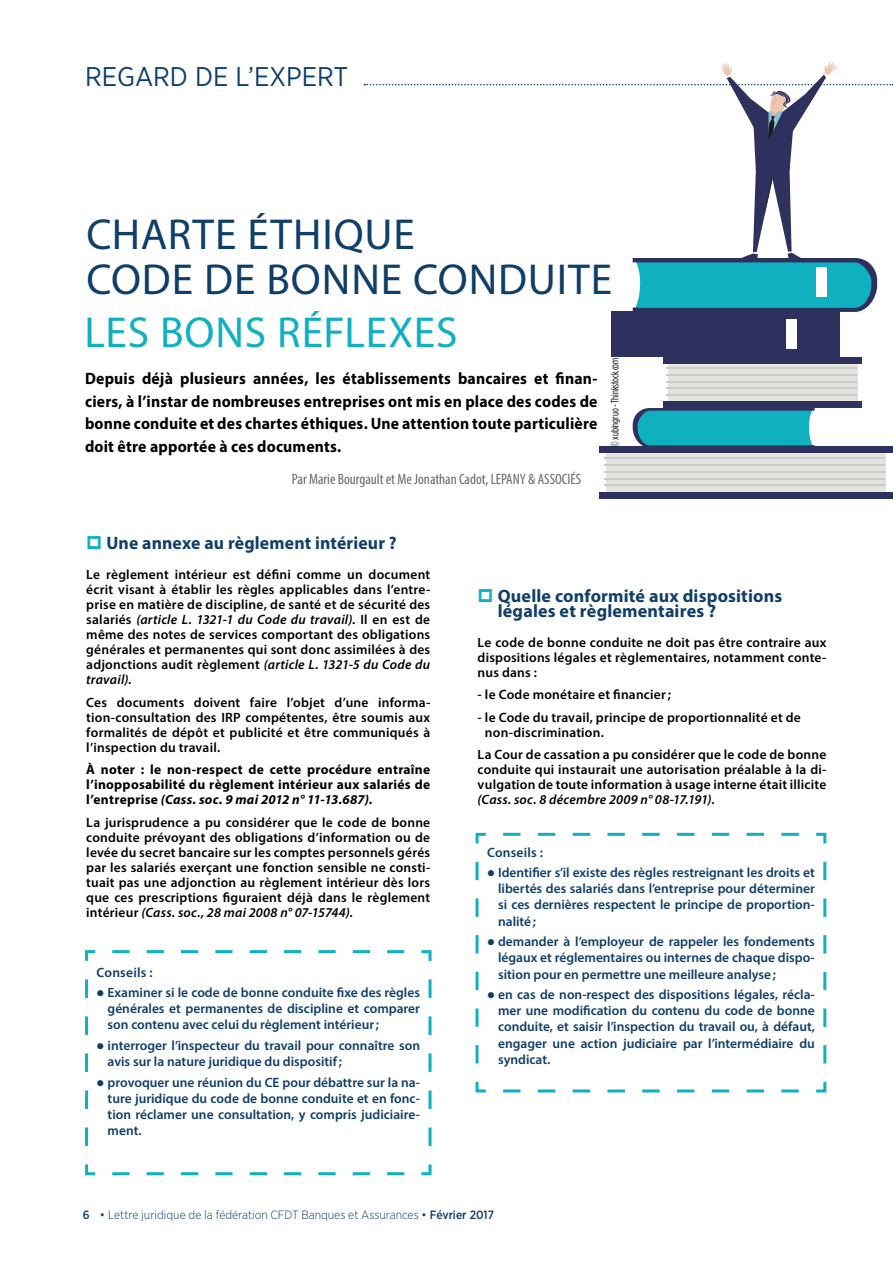
<style>
.page{position:relative;width:893px;height:1263px;background:#fff}
.page>*{position:absolute;margin:0;border:0;box-sizing:border-box;transform-origin:0 0}
.t1{font:43.5px/45px "Myriad Pro";letter-spacing:.02em;color:#0f3e68}
.t2{font:43.5px "Myriad Pro";letter-spacing:.015em;color:#0fb0bf}
.t3{font:27px "Gotham Narrow";color:#0f3e68}
.t4{font:700 18px/15px "Myriad Pro";letter-spacing:.01em;color:#0f3e68}
.t5{font:700 16.5px/22.5px "Myriad Pro";letter-spacing:.01em;color:#000;text-align:justify;scale:.95 1}
.t6{font:condensed 15px "Myriad Pro";color:#676a6a}
.t7{font:600 13.5px/15px "Myriad Pro";letter-spacing:.015em;color:#000;text-align:justify}
.t8{font:600 13.5px/16.2px "Myriad Pro";color:#0f3e68;text-align:justify}
.t9{font:700 13.5px/15px "Myriad Pro";letter-spacing:.02em;color:#000;text-align:justify}
.t10{font:300 12px "Gotham Narrow";color:#0f3e68}
.t11{font:10.5px "Gotham Condensed";letter-spacing:-.01em;color:#000}
.s1{font-style:italic}
.s2{font-weight:500}
.s3{font-weight:400}
</style>
<div class="page">
<svg style="left:85px;top:950px;width:347px;height:226px"></svg>
<svg style="left:475px;top:832px;width:352px;height:261px"></svg>
<svg style="left:633px;top:408px;width:182px;height:38px;background:#1da4b6"></svg>
<div style="left:606px;top:451px;width:280px;height:42px;background:#e3e2dc"></div>
<hr style="left:604px;top:485px;width:281px;height:1px;background:#c8cbcc">
<hr style="left:604px;top:478px;width:281px;height:1px;background:#c8cbcc">
<hr style="left:604px;top:471px;width:281px;height:1px;background:#c8cbcc">
<hr style="left:604px;top:464px;width:281px;height:1px;background:#c8cbcc">
<hr style="left:604px;top:457px;width:281px;height:2px;background:#c8cbcc">
<div style="left:600px;top:446px;width:293px;height:7px;background:#2e305d"></div>
<div style="left:600px;top:492px;width:293px;height:7px;background:#2e305d"></div>
<svg style="left:668px;top:364px;width:189px;height:38px;background:#d9d9d6"></svg>
<hr style="left:667px;top:394px;width:190px;height:2px;background:#c8cbcc">
<hr style="left:667px;top:388px;width:190px;height:1px;background:#c8cbcc">
<hr style="left:667px;top:381px;width:190px;height:1px;background:#c8cbcc">
<hr style="left:667px;top:374px;width:190px;height:1px;background:#c8cbcc">
<hr style="left:667px;top:368px;width:190px;height:1px;background:#c8cbcc">
<div style="left:663px;top:357px;width:199px;height:7px;background:#2e305d"></div>
<div style="left:663px;top:402px;width:199px;height:6px;background:#2e305d"></div>
<div style="left:833px;top:309px;width:7px;height:51px;background:#2e305d"></div>
<div style="left:611px;top:312px;width:224px;height:45px;background:#2e305d"></div>
<div style="left:786px;top:320px;width:10px;height:29px;background:#fff"></div>
<svg style="left:364px;top:62px;width:529px;height:250px"></svg>
<p class="t3" style="left:85px;top:59px;width:265px">REGARD DE L’EXPERT</p>
<p class="t1" style="left:86px;top:211px;width:527px">CHARTE ÉTHIQUE<br>CODE DE BONNE CONDUITE</p>
<p class="t2" style="left:84px;top:305px;width:375px">LES BONS RÉFLEXES</p>
<p class="t5" style="left:85px;top:367px;width:541px">Depuis déjà plusieurs années, les établissements bancaires et finan&shy;ciers, à l’instar de nombreuses entreprises ont mis en place des codes de bonne conduite et des chartes éthiques. Une attention toute particulière doit être apportée à ces documents.</p>
<p class="t6" style="left:292px;top:470px;width:291px">Par Marie Bourgault et Me Jonathan Cadot, LEPANY &amp; ASSOCIÉS</p>
<p class="t11" style="left:609px;top:447px;width:91px;rotate:-90deg">© xubingruo - Thinkstock.com</p>
<p class="t4" style="left:106px;top:535px;width:292px">Une annexe au règlement intérieur ?</p>
<p class="t7" style="left:86px;top:567px;width:345px">Le règlement intérieur est défini comme un document écrit visant à établir les règles applicables dans l’entre&shy;prise en matière de discipline, de santé et de sécurité des salariés <span class="s1">(article L. 1321-1 du Code du travail)</span>. Il en est de même des notes de services comportant des obligations générales et permanentes qui sont donc assimilées à des adjonctions audit règlement <span class="s1">(article L. 1321-5 du Code du travail)</span>.</p>
<p class="t7" style="left:86px;top:694px;width:345px">Ces documents doivent faire l’objet d’une informa&shy;tion-consultation des IRP compétentes, être soumis aux formalités de dépôt et publicité et être communiqués à l’inspection du travail.</p>
<p class="t9" style="left:86px;top:762px;width:345px">À noter : le non-respect de cette procédure entraîne l’inopposabilité du règlement intérieur aux salariés de l’entreprise <span class="s1">(Cass. soc. 9 mai 2012 n° 11-13.687)</span>.</p>
<p class="t7" style="left:86px;top:814px;width:345px">La jurisprudence a pu considérer que le code de bonne conduite prévoyant des obligations d’information ou de levée du secret bancaire sur les comptes personnels gérés par les salariés exerçant une fonction sensible ne consti&shy;tuait pas une adjonction au règlement intérieur dès lors que ces prescriptions figuraient déjà dans le règlement intérieur <span class="s1">(Cass. soc., 28 mai 2008 n° 07-15744)</span>.</p>
<p class="t8" style="left:97px;top:964px;width:58px">Conseils :</p>
<p class="t8" style="left:108px;top:984px;width:314px;text-indent:-11px">● Examiner si le code de bonne conduite fixe des règles générales et permanentes de discipline et comparer son contenu avec celui du règlement intérieur;</p>
<p class="t8" style="left:108px;top:1037px;width:314px;text-indent:-11px">● interroger l’inspecteur du travail pour connaître son avis sur la nature juridique du dispositif;</p>
<p class="t8" style="left:108px;top:1073px;width:314px;text-indent:-11px">● provoquer une réunion du CE pour débattre sur la na&shy;ture juridique du code de bonne conduite et en fonc&shy;tion réclamer une consultation, y compris judiciaire&shy;ment.</p>
<p class="t4" style="left:498px;top:587px;width:286px">Quelle conformité aux dispositions légales et règlementaires ?</p>
<p class="t7" style="left:478px;top:634px;width:350px">Le code de bonne conduite ne doit pas être contraire aux dispositions légales et règlementaires, notamment conte&shy;nus dans :</p>
<p class="t7" style="left:478px;top:687px;width:195px">- le Code monétaire et financier;</p>
<p class="t7" style="left:485px;top:709px;width:317px;text-indent:-7px">- le Code du travail, principe de proportionnalité et de non-discrimination.</p>
<p class="t7" style="left:478px;top:747px;width:350px">La Cour de cassation a pu considérer que le code de bonne conduite qui instaurait une autorisation préalable à la di&shy;vulgation de toute information à usage interne était illicite <span class="s1">(Cass. soc. 8 décembre 2009 n° 08-17.191).</span></p>
<p class="t8" style="left:487px;top:844px;width:58px">Conseils :</p>
<p class="t8" style="left:498px;top:864px;width:318px;text-indent:-11px">● Identifier s’il existe des règles restreignant les droits et libertés des salariés dans l’entreprise pour déterminer si ces dernières respectent le principe de proportion&shy;nalité;</p>
<p class="t8" style="left:498px;top:933px;width:318px;text-indent:-11px">● demander à l’employeur de rappeler les fondements légaux et réglementaires ou internes de chaque dispo&shy;sition pour en permettre une meilleure analyse;</p>
<p class="t8" style="left:498px;top:986px;width:318px;text-indent:-11px">● en cas de non-respect des dispositions légales, récla&shy;mer une modification du contenu du code de bonne conduite, et saisir l’inspection du travail ou, à défaut, engager une action judiciaire par l’intermédiaire du syndicat.</p>
<p class="t10" style="left:83px;top:1207px;width:413px"><span class="s2">6</span> <span class="s3">•</span> Lettre juridique de la fédération CFDT Banques et Assurances <span class="s3">•</span> <span class="s2">Février 2017</span></p>
</div>
